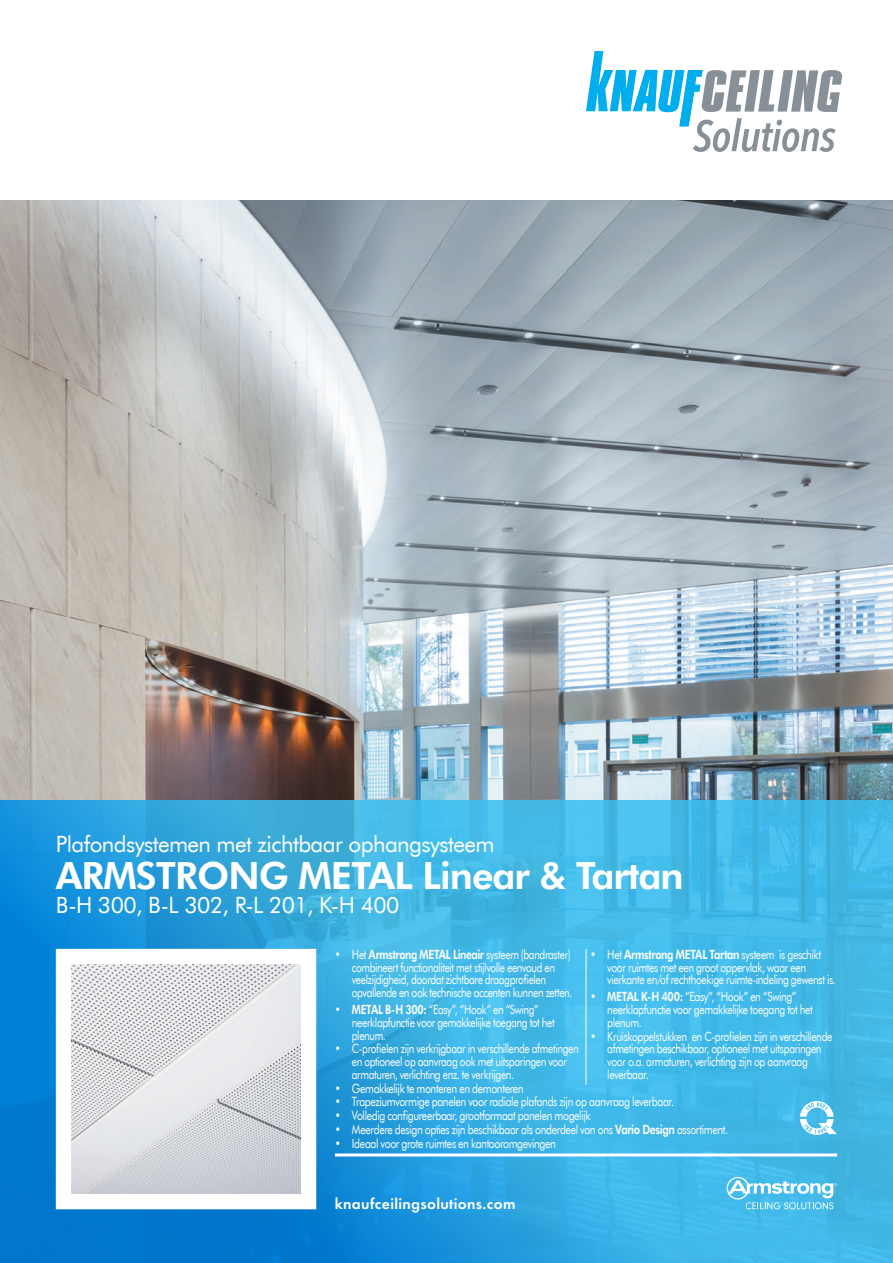
<style>
.page{position:relative;width:893px;height:1263px;background:#fff}
.page>*{position:absolute;margin:0;border:0;box-sizing:border-box;transform-origin:0 0}
.t1{font:800 37.5px "Futura TL";letter-spacing:-.025em;color:#fff}
.t2{font:22.5px "Futura TL";letter-spacing:-.025em;color:#fff}
.t3{font:600 15.75px "Futura PT";letter-spacing:.02em;color:#fff}
.t4{font:12.75px/12.8px "Futura TL";letter-spacing:-.035em;color:#fff;scale:.8 1}
.t5{font:12.75px/12.8px "Futura TL";letter-spacing:-.035em;color:#fff;scale:.81 1}
.t6{font:12.75px "Futura TL";letter-spacing:-.035em;color:#fff;scale:.82 1}
.s1{font-weight:800}
</style>
<div class="page">
<img style="left:0;top:200px;width:893px;height:600px">
<svg style="left:0;top:800px;width:893px;height:463px;background:#3caee3"></svg>
<svg style="left:727px;top:1177px;width:110px;height:32px;background:#73cbef"></svg>
<hr style="left:335px;top:1153px;width:502px;height:3px;background:#fff">
<svg style="left:800px;top:1101px;width:37px;height:34px"></svg>
<img style="left:72px;top:965px;width:228px;height:228px">
<hr style="left:586px;top:949px;width:1px;height:136px;background:#fff">
<svg style="left:586px;top:51px;width:256px;height:101px"></svg>
<h2 class="t2" style="left:56px;top:829px;width:440px">Plafondsystemen met zichtbaar ophangsysteem</h2>
<h1 class="t1" style="left:56px;top:850px;width:629px">ARMSTRONG METAL Linear &amp; Tartan</h1>
<h2 class="t2" style="left:56px;top:890px;width:345px">B-H 300, B-L 302, R-L 201, K-H 400</h2>
<p class="t4" style="left:352px;top:947px;width:277px;text-indent:-17px">• Het <span class="s1">Armstrong METAL Lineair</span> systeem (bandraster) combineert functionaliteit met stijlvolle eenvoud en veelzijdigheid, doordat zichtbare draagprofielen opvallende en ook technische accenten kunnen zetten.</p>
<p class="t4" style="left:352px;top:1002px;width:255px;text-indent:-17px"><span class="s1">• METAL B-H 300:</span> “Easy”, “Hook” en “Swing” neerklapfunctie voor gemakkelijke toegang tot het plenum.</p>
<p class="t4" style="left:352px;top:1042px;width:285px;text-indent:-17px">• C-profielen zijn verkrijgbaar in verschillende afmetingen en optioneel op aanvraag ook met uitsparingen voor armaturen, verlichting enz. te verkrijgen.</p>
<p class="t5" style="left:607px;top:947px;width:284px;text-indent:-17px">• Het <span class="s1">Armstrong METAL Tartan</span> systeem is geschikt voor ruimtes met een groot oppervlak, waar een vierkante en/of rechthoekige ruimte-indeling gewenst is.</p>
<p class="t5" style="left:607px;top:990px;width:255px;text-indent:-17px"><span class="s1">• METAL K-H 400:</span> “Easy”, “Hook” en “Swing” neerklapfunctie voor gemakkelijke toegang tot het plenum.</p>
<p class="t5" style="left:607px;top:1029px;width:280px;text-indent:-17px">• Kruiskoppelstukken en C-profielen zijn in verschillende afmetingen beschikbaar, optioneel met uitsparingen voor o.a. armaturen, verlichting zijn op aanvraag leverbaar.</p>
<p class="t6" style="left:335px;top:1079px;width:232px">• Gemakkelijk te monteren en demonteren</p>
<p class="t6" style="left:335px;top:1093px;width:415px">• Trapeziumvormige panelen voor radiale plafonds zijn op aanvraag leverbaar.</p>
<p class="t6" style="left:335px;top:1107px;width:313px">• Volledig configureerbaar, grootformaat panelen mogelijk</p>
<p class="t6" style="left:335px;top:1121px;width:481px">• Meerdere design opties zijn beschikbaar als onderdeel van ons <span class="s1">Vario Design</span> assortiment.</p>
<p class="t6" style="left:335px;top:1135px;width:271px">• Ideaal voor grote ruimtes en kantooromgevingen</p>
<p class="t3" style="left:335px;top:1194px;width:182px">knaufceilingsolutions.com</p>
</div>
